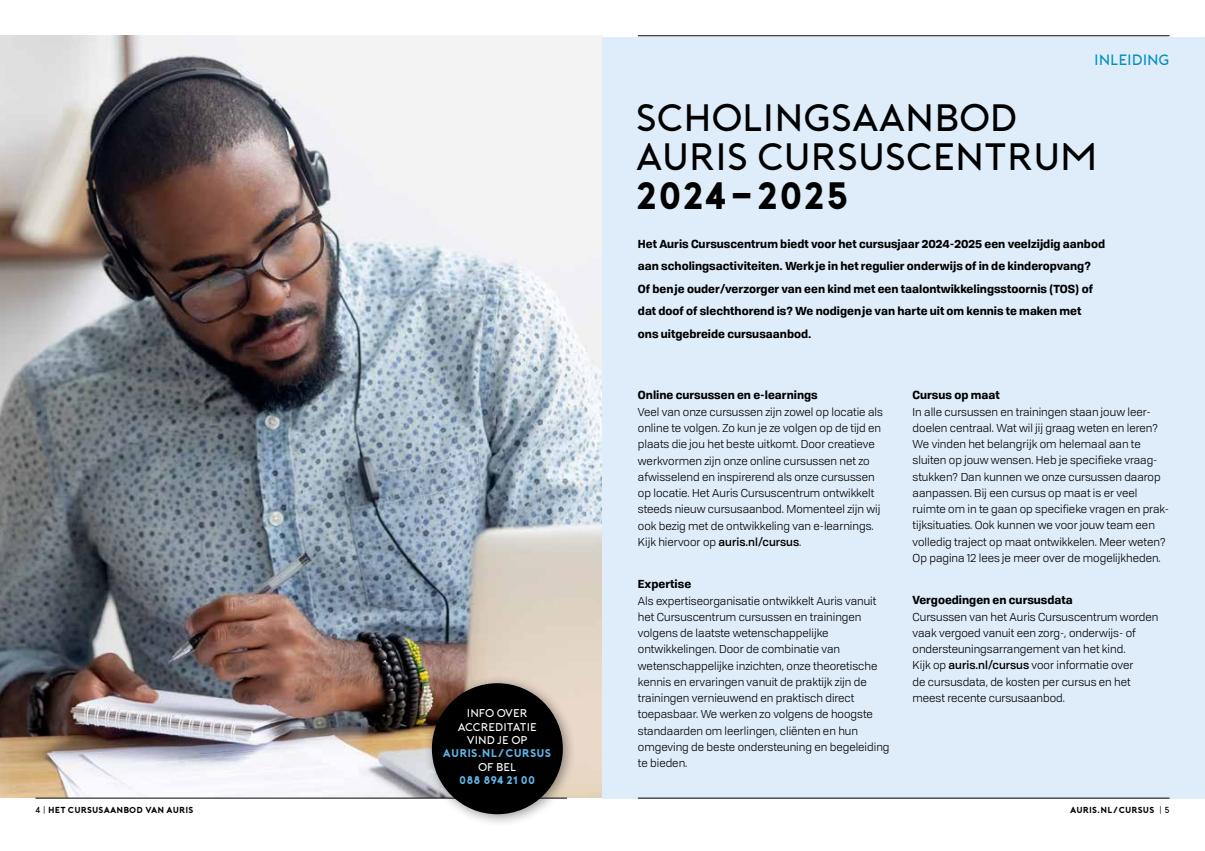
<style>
.page{position:relative;width:1205px;height:851px;background:#fff}
.page>*{position:absolute;margin:0;border:0;box-sizing:border-box;transform-origin:0 0}
.t1{font:300 38.12px/38.8px "Porter";color:#000}
.t2{font:700 38.12px "Porter";color:#000}
.t3{font:300 15px "Porter";color:#0090bf}
.t4{font:11.25px/16.2px "Tofino";color:#000}
.t5{font:700 11.25px/22.5px "Tofino";color:#000}
.t6{font:300 11.25px/13.4px "Porter";color:#fff;text-align:center}
.t7{font:700 11.25px "Porter";color:#63b5e6}
.t8{font:700 8.75px "Porter";color:#000}
.s1{font-weight:500}
.s2{font-weight:300}
</style>
<div class="page">
<hr style="left:638px;top:35px;width:531px;height:1px;background:#000">
<img style="left:0;top:35px;width:602px;height:762px">
<div style="left:602px;top:37px;width:603px;height:761px;background:#dfecfa"></div>
<hr style="left:638px;top:797px;width:531px;height:1px;background:#000">
<hr style="left:35px;top:797px;width:532px;height:1px;background:#000">
<div style="left:423px;top:674px;width:153px;height:153px;background:#000;opacity:.4"></div>
<div style="left:432px;top:683px;width:131px;height:131px;background:#000;border-radius:50%"></div>
<h2 class="t3" style="left:1094px;top:51px;width:77px">INLEIDING</h2>
<p class="t6" style="left:458px;top:706px;width:81px">INFO OVER<br>ACCREDITATIE<br>VIND JE OP</p>
<p class="t7" style="left:443px;top:747px;width:110px">AURIS.NL/CURSUS</p>
<p class="t6" style="left:478px;top:760px;width:40px">OF BEL</p>
<p class="t7" style="left:459px;top:774px;width:78px">088 894 21 00</p>
<h1 class="t1" style="left:636px;top:99px;width:463px">SCHOLINGSAANBOD<br>AURIS CURSUSCENTRUM</h1>
<h1 class="t2" style="left:636px;top:175px;width:215px">2024-2025</h1>
<p class="t5" style="left:638px;top:231px;width:469px">Het Auris Cursuscentrum biedt voor het cursusjaar 2024-2025 een veelzijdig aanbod aan scholingsactiviteiten. Werk je in het regulier onderwijs of in de kinderopvang?<br>Of ben je ouder/verzorger van een kind met een taalontwikkelingsstoornis (TOS) of dat doof of slechthorend is? We nodigen je van harte uit om kennis te maken met<br>ons uitgebreide cursusaanbod.</p>
<p class="t5" style="left:638px;top:383px;width:181px">Online cursussen en e-learnings</p>
<p class="t4" style="left:638px;top:403px;width:246px">Veel van onze cursussen zijn zowel op locatie als online te volgen. Zo kun je ze volgen op de tijd en plaats die jou het beste uitkomt. Door creatieve werkvormen zijn onze online cursussen net zo afwisselend en inspirerend als onze cursussen op locatie. Het Auris Cursuscentrum ontwikkelt steeds nieuw cursusaanbod. Momenteel zijn wij ook bezig met de ontwikkeling van e-learnings.<br>Kijk hiervoor op <span class="s1">auris.nl/cursus</span>.</p>
<p class="t5" style="left:638px;top:572px;width:55px">Expertise</p>
<p class="t4" style="left:638px;top:591px;width:253px">Als expertiseorganisatie ontwikkelt Auris vanuit het Cursuscentrum cursussen en trainingen volgens de laatste wetenschappelijke ontwikkelingen. Door de combinatie van wetenschappelijke inzichten, onze theoretische kennis en ervaringen vanuit de praktijk zijn de trainingen vernieuwend en praktisch direct toepasbaar. We werken zo volgens de hoogste standaarden om leerlingen, cliënten en hun omgeving de beste ondersteuning en begeleiding te bieden.</p>
<p class="t5" style="left:912px;top:383px;width:89px">Cursus op maat</p>
<p class="t4" style="left:912px;top:402px;width:258px">In alle cursussen en trainingen staan jouw leer&shy;doelen centraal. Wat wil jij graag weten en leren?<br>We vinden het belangrijk om helemaal aan te sluiten op jouw wensen. Heb je specifieke vraag&shy;stukken? Dan kunnen we onze cursussen daarop aanpassen. Bij een cursus op maat is er veel ruimte om in te gaan op specifieke vragen en prak&shy;tijksituaties. Ook kunnen we voor jouw team een volledig traject op maat ontwikkelen. Meer weten?<br>Op pagina 12 lees je meer over de mogelijkheden.</p>
<p class="t5" style="left:912px;top:588px;width:162px">Vergoedingen en cursusdata</p>
<p class="t4" style="left:912px;top:607px;width:247px">Cursussen van het Auris Cursuscentrum worden vaak vergoed vanuit een zorg-, onderwijs- of ondersteuningsarrangement van het kind.<br>Kijk op <span class="s1">auris.nl/cursus</span> voor informatie over<br>de cursusdata, de kosten per cursus en het meest recente cursusaanbod.</p>
<p class="t8" style="left:35px;top:805px;width:160px"><span class="s2">4 |</span> HET CURSUSAANBOD VAN AURIS</p>
<p class="t8" style="left:1070px;top:805px;width:101px">AURIS.NL/CURSUS <span class="s2">| 5</span></p>
</div>
